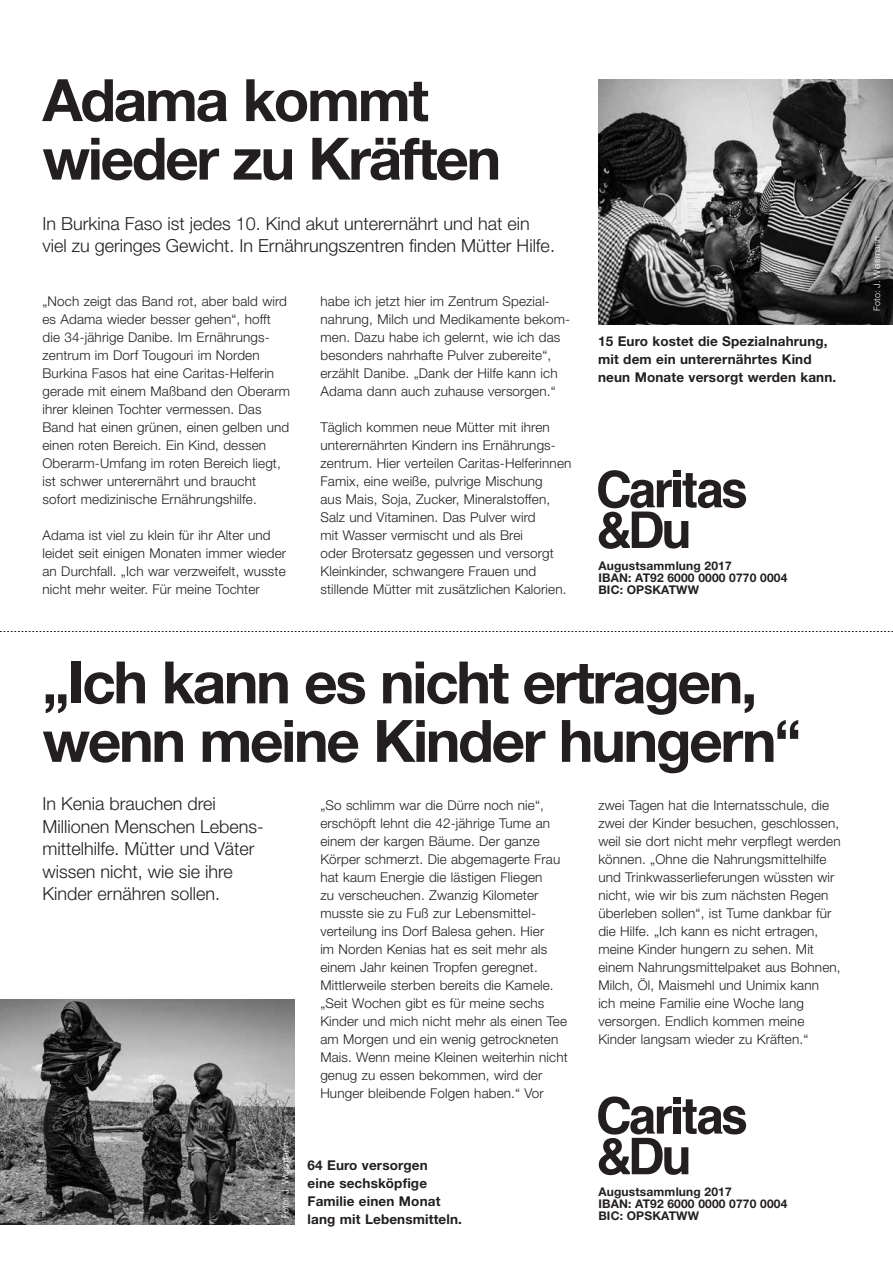
<style>
.page{position:relative;width:893px;height:1263px;background:#fff}
.page>*{position:absolute;margin:0;border:0;box-sizing:border-box;transform-origin:0 0}
.t1{font:700 58.5px/58.5px "Helvetica Neue LT Std";letter-spacing:-.04em;color:#231f20}
.t2{font:300 18px/22.5px "Helvetica Neue LT Std";color:#231f20}
.t3{font:300 13.5px/18px "Helvetica Neue LT Std";letter-spacing:.01em;color:#231f20}
.t4{font:700 13.5px/18px "Helvetica Neue LT Std";letter-spacing:.01em;color:#231f20}
.t5{font:700 12px/12px "Helvetica Neue LT Std";letter-spacing:.015em;color:#231f20}
.t6{font:300 9px "Helvetica Neue LT Std";letter-spacing:.015em;color:#fff}
</style>
<div class="page">
<svg style="left:0;top:631px;width:893px;height:1px"></svg>
<svg style="left:598px;top:470px;width:148px;height:79px"></svg>
<svg style="left:598px;top:1096px;width:148px;height:79px"></svg>
<img style="left:598px;top:79px;width:295px;height:245px">
<img style="left:0;top:999px;width:295px;height:225px">
<h1 class="t1" style="left:43px;top:70px;width:460px">Adama kommt wieder zu Kräften</h1>
<h2 class="t2" style="left:43px;top:211px;width:514px">In Burkina Faso ist jedes 10. Kind akut unterernährt und hat ein viel zu geringes Gewicht. In Ernährungszentren finden Mütter Hilfe.</h2>
<p class="t3" style="left:43px;top:292px;width:249px">„Noch zeigt das Band rot, aber bald wird es Adama wieder besser gehen“, hofft die 34-jährige Danibe. Im Ernährungs&shy;zentrum im Dorf Tougouri im Norden Burkina Fasos hat eine Caritas-Helferin gerade mit einem Maßband den Oberarm ihrer kleinen Tochter vermessen. Das Band hat einen grünen, einen gelben und einen roten Bereich. Ein Kind, dessen Oberarm-Umfang im roten Bereich liegt, ist schwer unterernährt und braucht sofort medizinische Ernährungshilfe.</p>
<p class="t3" style="left:43px;top:526px;width:245px">Adama ist viel zu klein für ihr Alter und leidet seit einigen Monaten immer wieder an Durchfall. „Ich war verzweifelt, wusste nicht mehr weiter. Für meine Tochter</p>
<p class="t3" style="left:320px;top:292px;width:251px">habe ich jetzt hier im Zentrum Spezial&shy;nahrung, Milch und Medikamente bekom&shy;men. Dazu habe ich gelernt, wie ich das besonders nahrhafte Pulver zubereite“, erzählt Danibe. „Dank der Hilfe kann ich Adama dann auch zuhause versorgen.“</p>
<p class="t3" style="left:320px;top:418px;width:252px">Täglich kommen neue Mütter mit ihren unterernährten Kindern ins Ernährungs&shy;zentrum. Hier verteilen Caritas-Helferinnen Famix, eine weiße, pulvrige Mischung<br>aus Mais, Soja, Zucker, Mineralstoffen, Salz und Vitaminen. Das Pulver wird<br>mit Wasser vermischt und als Brei<br>oder Brotersatz gegessen und versorgt Kleinkinder, schwangere Frauen und stillende Mütter mit zusätzlichen Kalorien.</p>
<p class="t4" style="left:598px;top:332px;width:240px">15 Euro kostet die Spezialnahrung, mit dem ein unterernährtes Kind neun Monate versorgt werden kann.</p>
<p class="t5" style="left:598px;top:559px;width:191px">Augustsammlung 2017<br>IBAN: AT92 6000 0000 0770 0004<br>BIC: OPSKATWW</p>
<h1 class="t1" style="left:43px;top:652px;width:760px">„Ich kann es nicht ertragen, wenn meine Kinder hungern“</h1>
<h2 class="t2" style="left:43px;top:792px;width:221px">In Kenia brauchen drei<br>Millionen Menschen Lebens&shy;mittelhilfe. Mütter und Väter wissen nicht, wie sie ihre<br>Kinder ernähren sollen.</h2>
<p class="t6" style="left:280px;top:1218px;width:77px;rotate:-90deg">Foto: J. Weismann</p>
<p class="t3" style="left:320px;top:796px;width:249px">„So schlimm war die Dürre noch nie“, erschöpft lehnt die 42-jährige Tume an einem der kargen Bäume. Der ganze Körper schmerzt. Die abgemagerte Frau hat kaum Energie die lästigen Fliegen<br>zu verscheuchen. Zwanzig Kilometer musste sie zu Fuß zur Lebensmittel&shy;verteilung ins Dorf Balesa gehen. Hier<br>im Norden Kenias hat es seit mehr als einem Jahr keinen Tropfen geregnet.<br>Mittlerweile sterben bereits die Kamele. „Seit Wochen gibt es für meine sechs Kinder und mich nicht mehr als einen Tee am Morgen und ein wenig getrockneten Mais. Wenn meine Kleinen weiterhin nicht genug zu essen bekommen, wird der Hunger bleibende Folgen haben.“ Vor</p>
<p class="t4" style="left:308px;top:1156px;width:156px">64 Euro versorgen<br>eine sechsköpfige<br>Familie einen Monat lang mit Lebensmitteln.</p>
<p class="t3" style="left:598px;top:796px;width:244px">zwei Tagen hat die Internatsschule, die zwei der Kinder besuchen, geschlossen, weil sie dort nicht mehr verpflegt werden können. „Ohne die Nahrungsmittelhilfe und Trinkwasserlieferungen wüssten wir nicht, wie wir bis zum nächsten Regen überleben sollen“, ist Tume dankbar für die Hilfe. „Ich kann es nicht ertragen, meine Kinder hungern zu sehen. Mit einem Nahrungsmittelpaket aus Bohnen, Milch, Öl, Maismehl und Unimix kann<br>ich meine Familie eine Woche lang versorgen. Endlich kommen meine Kinder langsam wieder zu Kräften.“</p>
<p class="t5" style="left:598px;top:1186px;width:191px">Augustsammlung 2017<br>IBAN: AT92 6000 0000 0770 0004<br>BIC: OPSKATWW</p>
<p class="t6" style="left:872px;top:311px;width:77px;rotate:-90deg">Foto: J. Weismann</p>
</div>
